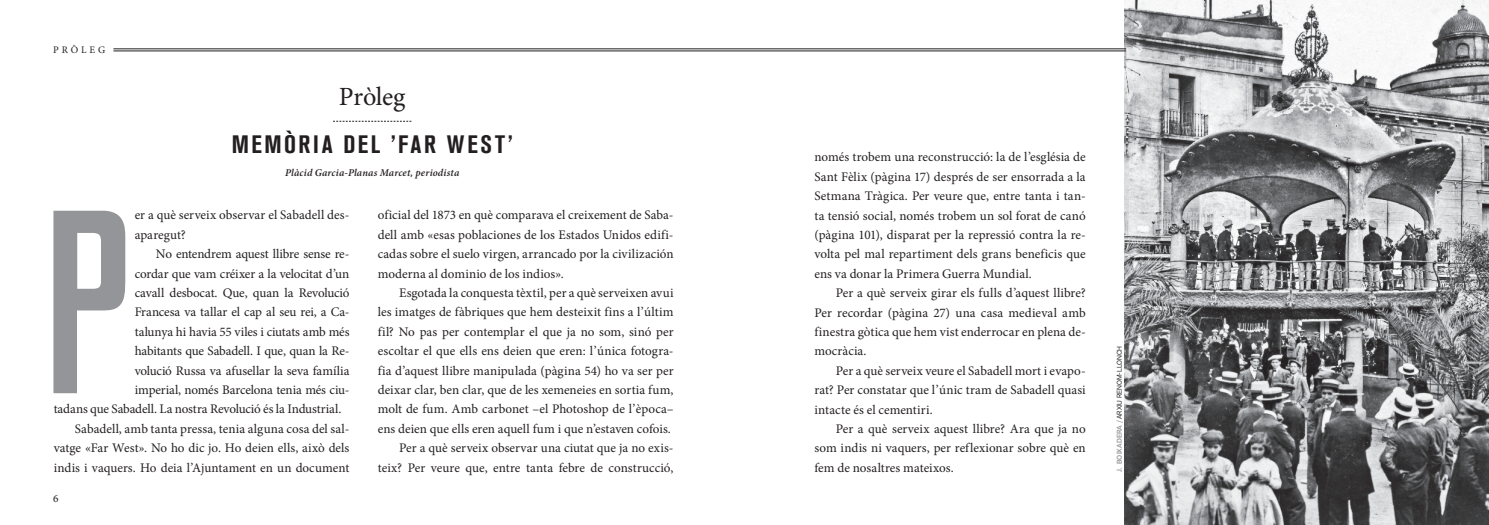
<style>
.page{position:relative;width:1489px;height:525px;background:#fff}
.page>*{position:absolute;margin:0;border:0;box-sizing:border-box;transform-origin:0 0}
.t1{font:500 condensed 258.12px "Akzidenz Grotesk BQ";color:#939598}
.t2{font:26.25px "Minion Pro";letter-spacing:-.015em;color:#231f20}
.t3{font:700 condensed 25px "Akzidenz Grotesk BQ";letter-spacing:.105em;color:#231f20}
.t4{font:13.12px/19.4px "Minion Pro";color:#231f20;text-align:justify}
.t5{font:11.25px "Minion Pro";color:#231f20}
.t6{font:italic 600 10.38px "Minion Pro";letter-spacing:.015em;color:#231f20}
.t7{font:10px "Minion Pro";letter-spacing:.285em;color:#231f20}
.t8{font:6.88px "Akzid Grtsk Next";color:#231f20}
.s1{font-weight:500;color:#939598}
</style>
<div class="page">
<img style="left:1124px;top:0;width:364px;height:524px">
<svg style="left:333px;top:121px;width:78px;height:1px"></svg>
<hr style="left:113px;top:49px;width:1012px;height:1px;background:#231f20">
<hr style="left:113px;top:51px;width:1012px;height:1px;background:#231f20">
<p class="t7" style="left:53px;top:43px;width:54px">PRÒLEG</p>
<h2 class="t2" style="left:339px;top:79px;width:68px">Pròleg</h2>
<h3 class="t3" style="left:232px;top:130px;width:282px">MEMÒRIA DEL ’FAR WEST’</h3>
<p class="t6" style="left:285px;top:165px;width:175px">Plàcid Garcia-Planas Marcet, periodista</p>
<h1 class="t1" style="left:43px;top:158px;width:87px">P</h1>
<p class="t4" style="left:135px;top:205px;width:216px">er a què serveix observar el Sabadell des&shy;aparegut?</p>
<p class="t4" style="left:156px;top:244px;width:195px">No entendrem aquest llibre sense re-</p>
<p class="t4" style="left:135px;top:263px;width:216px">cordar que vam créixer a la velocitat d’un</p>
<p class="t4" style="left:135px;top:283px;width:216px">cavall desbocat. Que, quan la Revolució</p>
<p class="t4" style="left:135px;top:302px;width:216px">Francesa va tallar el cap al seu rei, a Ca-</p>
<p class="t4" style="left:135px;top:322px;width:216px">talunya hi havia 55 viles i ciutats amb més</p>
<p class="t4" style="left:135px;top:341px;width:216px">habitants que Sabadell. I que, quan la Re-</p>
<p class="t4" style="left:135px;top:360px;width:216px">volució Russa va afusellar la seva família</p>
<p class="t4" style="left:135px;top:380px;width:216px">imperial, només Barcelona tenia més ciu-</p>
<p class="t4" style="left:54px;top:399px;width:289px">tadans que Sabadell. La nostra Revolució és la Industrial.</p>
<p class="t4" style="left:75px;top:418px;width:276px">Sabadell, amb tanta pressa, tenia alguna cosa del sal-</p>
<p class="t4" style="left:54px;top:438px;width:297px">vatge «Far West». No ho dic jo. Ho deien ells, això dels</p>
<p class="t4" style="left:54px;top:457px;width:297px">indis i vaquers. Ho deia l’Ajuntament en un document</p>
<p class="t5" style="left:53px;top:491px;width:7px">6</p>
<p class="t4" style="left:378px;top:205px;width:297px">oficial del 1873 en què comparava el creixement de Saba&shy;dell amb «esas poblaciones de los Estados Unidos edifi&shy;cadas sobre el suelo virgen, arrancado por la civilización moderna al dominio de los indios».</p>
<p class="t4" style="left:378px;top:283px;width:297px;text-align:right">Esgotada la conquesta tèxtil, per a què serveixen avui<br>les imatges de fàbriques que hem desteixit fins a l’últim fil? No pas per contemplar el que ja no som, sinó per escoltar el que ells ens deien que eren: l’única fotogra&shy;fia d’aquest llibre manipulada (pàgina 54) ho va ser per deixar clar, ben clar, que de les xemeneies en sortia fum, molt de fum. Amb carbonet –el Photoshop de l’època– ens deien que ells eren aquell fum i que n’estaven cofois.<br>Per a què serveix observar una ciutat que ja no exis&shy;teix? Per veure que, entre tanta febre de construcció,</p>
<p class="t4" style="left:814px;top:147px;width:273px">només trobem una reconstrucció: la de l’església de Sant Fèlix (pàgina 17) després de ser ensorrada a la Setmana Tràgica. Per veure que, entre tanta i tan&shy;ta tensió social, només trobem un sol forat de canó (pàgina 101), disparat per la repressió contra la re&shy;volta pel mal repartiment dels grans beneficis que ens va donar la Primera Guerra Mundial.</p>
<p class="t4" style="left:814px;top:283px;width:273px;text-indent:21px">Per a què serveix girar els fulls d’aquest llibre?<br>Per recordar (pàgina 27) una casa medieval amb finestra gòtica que hem vist enderrocar en plena de&shy;mocràcia.</p>
<p class="t4" style="left:814px;top:360px;width:273px;text-indent:21px">Per a què serveix veure el Sabadell mort i evapo&shy;rat? Per constatar que l’únic tram de Sabadell quasi intacte és el cementiri.</p>
<p class="t4" style="left:814px;top:419px;width:273px;text-indent:21px">Per a què serveix aquest llibre? Ara que ja no som indis ni vaquers, per reflexionar sobre què en fem de nosaltres mateixos.</p>
<p class="t8" style="left:1114px;top:471px;width:127px;rotate:-90deg"><span class="s1">J. BOIXADERA /</span> ARXIU RENOM-LLONCH</p>
</div>
